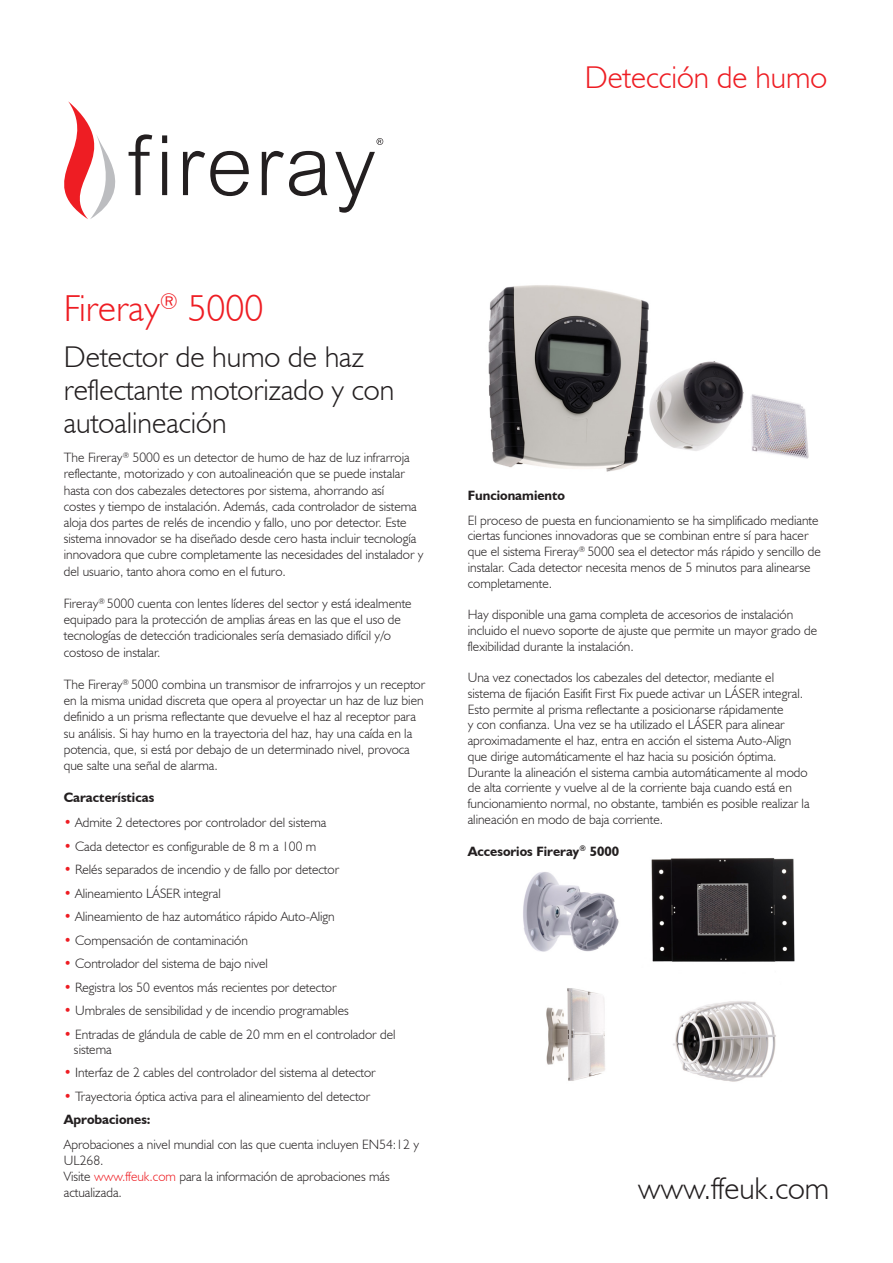
<style>
.page{position:relative;width:893px;height:1263px;background:#fff}
.page>*{position:absolute;margin:0;border:0;box-sizing:border-box;transform-origin:0 0}
.t1{font:300 37.5px "Humanist 521 BT";color:#ee1d23}
.t2{font:300 31.5px "Humanist 521 BT";color:#ee1d23}
.t3{font:300 31.5px "Humanist 521 BT";color:#231f20}
.t4{font:300 30px/33px "Humanist 521 BT";color:#231f20}
.t5{font:300 13.5px/16.2px "Humanist 521 BT";color:#231f20}
.t6{font:700 13.5px "Humanist 521 BT";color:#231f20}
.s1{color:#ee1d23}
</style>
<div class="page">
<img style="left:488px;top:285px;width:321px;height:187px">
<svg style="left:64px;top:101px;width:319px;height:118px"></svg>
<img style="left:523px;top:872px;width:96px;height:80px">
<img style="left:651px;top:858px;width:144px;height:104px">
<img style="left:546px;top:988px;width:59px;height:93px">
<img style="left:673px;top:1001px;width:103px;height:81px">
<p class="t2" style="left:585px;top:58px;width:244px">Detección de humo</p>
<p class="t1" style="left:64px;top:285px;width:201px">Fireray<sup>®</sup> 5000</p>
<p class="t4" style="left:64px;top:339px;width:332px">Detector de humo de haz reflectante motorizado y con autoalineación</p>
<p class="t5" style="left:64px;top:449px;width:361px">The Fireray<sup>®</sup> 5000 es un detector de humo de haz de luz infrarroja reflectante, motorizado y con autoalineación que se puede instalar hasta con dos cabezales detectores por sistema, ahorrando así<br>costes y tiempo de instalación. Además, cada controlador de sistema aloja dos partes de relés de incendio y fallo, uno por detector. Este sistema innovador se ha diseñado desde cero hasta incluir tecnología innovadora que cubre completamente las necesidades del instalador y del usuario, tanto ahora como en el futuro.</p>
<p class="t5" style="left:64px;top:595px;width:349px">Fireray<sup>®</sup> 5000 cuenta con lentes líderes del sector y está idealmente equipado para la protección de amplias áreas en las que el uso de tecnologías de detección tradicionales sería demasiado difícil y/o costoso de instalar.</p>
<p class="t5" style="left:64px;top:676px;width:363px">The Fireray<sup>®</sup> 5000 combina un transmisor de infrarrojos y un receptor en la misma unidad discreta que opera al proyectar un haz de luz bien definido a un prisma reflectante que devuelve el haz al receptor para su análisis. Si hay humo en la trayectoria del haz, hay una caída en la potencia, que, si está por debajo de un determinado nivel, provoca que salte una señal de alarma.</p>
<p class="t6" style="left:64px;top:789px;width:92px">Características</p>
<p class="t5" style="left:64px;top:814px;width:264px"><span class="s1">•</span> Admite 2 detectores por controlador del sistema</p>
<p class="t5" style="left:64px;top:838px;width:254px"><span class="s1">•</span> Cada detector es configurable de 8 m a 100 m</p>
<p class="t5" style="left:64px;top:861px;width:277px"><span class="s1">•</span> Relés separados de incendio y de fallo por detector</p>
<p class="t5" style="left:64px;top:885px;width:159px"><span class="s1">•</span> Alineamiento LÁSER integral</p>
<p class="t5" style="left:64px;top:908px;width:272px"><span class="s1">•</span> Alineamiento de haz automático rápido Auto-Align</p>
<p class="t5" style="left:64px;top:932px;width:186px"><span class="s1">•</span> Compensación de contaminación</p>
<p class="t5" style="left:64px;top:955px;width:206px"><span class="s1">•</span> Controlador del sistema de bajo nivel</p>
<p class="t5" style="left:64px;top:979px;width:274px"><span class="s1">•</span> Registra los 50 eventos más recientes por detector</p>
<p class="t5" style="left:64px;top:1002px;width:287px"><span class="s1">•</span> Umbrales de sensibilidad y de incendio programables</p>
<p class="t5" style="left:74px;top:1026px;width:323px;line-height:15px;text-indent:-10px"><span class="s1">•</span> Entradas de glándula de cable de 20 mm en el controlador del sistema</p>
<p class="t5" style="left:64px;top:1064px;width:313px"><span class="s1">•</span> Interfaz de 2 cables del controlador del sistema al detector</p>
<p class="t5" style="left:64px;top:1088px;width:308px"><span class="s1">•</span> Trayectoria óptica activa para el alineamiento del detector</p>
<p class="t6" style="left:64px;top:1111px;width:88px">Aprobaciones:</p>
<p class="t5" style="left:64px;top:1136px;width:357px">Aprobaciones a nivel mundial con las que cuenta incluyen EN54:12 y<br>UL268.</p>
<p class="t5" style="left:64px;top:1168px;width:328px">Visite <span class="s1">www.ffeuk.com</span> para la información de aprobaciones más actualizada.</p>
<p class="t6" style="left:468px;top:487px;width:99px">Funcionamiento</p>
<p class="t5" style="left:468px;top:512px;width:355px;line-height:15.8px">El proceso de puesta en funcionamiento se ha simplificado mediante ciertas funciones innovadoras que se combinan entre sí para hacer que el sistema Fireray<sup>®</sup> 5000 sea el detector más rápido y sencillo de instalar. Cada detector necesita menos de 5 minutos para alinearse completamente.</p>
<p class="t5" style="left:468px;top:606px;width:351px;line-height:15.8px">Hay disponible una gama completa de accesorios de instalación incluido el nuevo soporte de ajuste que permite un mayor grado de flexibilidad durante la instalación.</p>
<p class="t5" style="left:468px;top:669px;width:343px;line-height:15.8px">Una vez conectados los cabezales del detector, mediante el sistema de fijación Easifit First Fix puede activar un LÁSER integral.<br>Esto permite al prisma reflectante a posicionarse rápidamente<br>y con confianza. Una vez se ha utilizado el LÁSER para alinear aproximadamente el haz, entra en acción el sistema Auto-Align que dirige automáticamente el haz hacia su posición óptima.<br>Durante la alineación el sistema cambia automáticamente al modo de alta corriente y vuelve al de la corriente baja cuando está en funcionamiento normal, no obstante, también es posible realizar la alineación en modo de baja corriente.</p>
<p class="t6" style="left:468px;top:842px;width:153px">Accesorios Fireray<sup>®</sup> 5000</p>
<p class="t3" style="left:638px;top:1169px;width:192px">www.ffeuk.com</p>
</div>
